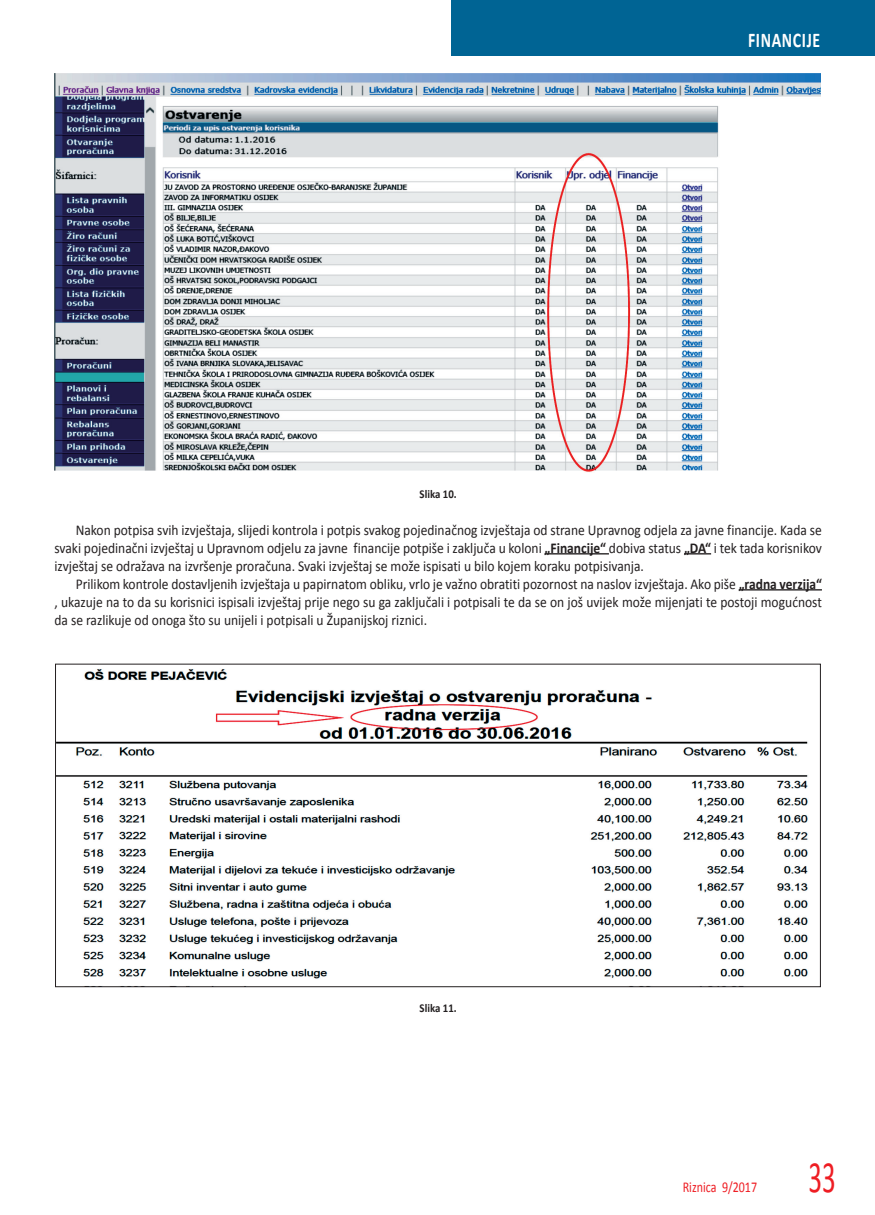
<style>
.page{position:relative;width:875px;height:1215px;background:#fff}
.page>*{position:absolute;margin:0;border:0;box-sizing:border-box;transform-origin:0 0}
.t1{font:45px "Calibri";color:#ee1d23;scale:.6 1}
.t2{font:700 21px "Calibri";letter-spacing:.04em;color:#fff;scale:.75 1}
.t3{font:15px/18px "Calibri";color:#231f20;text-align:justify;scale:.9 1}
.t4{font:15px "Calibri";color:#ee1d23;scale:.8 1}
.t5{font:700 12px "Calibri";color:#231f20;scale:.9 1}
.s1{font-weight:700}
</style>
<div class="page">
<hr style="left:544px;top:553px;width:64px;height:1px;background:#231f20">
<svg style="left:684px;top:553px;width:26px;height:1px"></svg>
<hr style="left:738px;top:589px;width:83px;height:1px;background:#231f20">
<img style="left:54px;top:74px;width:766px;height:398px">
<img style="left:57px;top:669px;width:751px;height:310px">
<div style="left:451px;top:0;width:424px;height:55px;background:#006494"></div>
<h2 class="t2" style="left:747px;top:27px;width:98px">FINANCIJE</h2>
<p class="t5" style="left:419px;top:487px;width:43px">Slika 10.</p>
<p class="t3" style="left:54px;top:520px;width:853px;text-indent:21px">Nakon potpisa svih izvještaja, slijedi kontrola i potpis svakog pojedinačnog izvještaja od strane Upravnog odjela za javne financije. Kada se svaki pojedinačni izvještaj u Upravnom odjelu za javne financije potpiše i zaključa u koloni <span class="s1">„Financije“</span> dobiva status <span class="s1">„DA“</span> i tek tada korisnikov izvještaj se odražava na izvršenje proračuna. Svaki izvještaj se može ispisati u bilo kojem koraku potpisivanja.</p>
<p class="t3" style="left:54px;top:574px;width:853px;text-indent:21px">Prilikom kontrole dostavljenih izvještaja u papirnatom obliku, vrlo je važno obratiti pozornost na naslov izvještaja. Ako piše <span class="s1">„radna verzija“ </span>, ukazuje na to da su korisnici ispisali izvještaj prije nego su ga zaključali i potpisali te da se on još uvijek može mijenjati te postoji mogućnost da se razlikuje od onoga što su unijeli i potpisali u Županijskoj riznici.</p>
<p class="t5" style="left:419px;top:1000px;width:43px">Slika 11.</p>
<p class="t4" style="left:682px;top:1177px;width:94px">Riznica 9/2017</p>
<h1 class="t1" style="left:808px;top:1148px;width:47px">33</h1>
</div>
